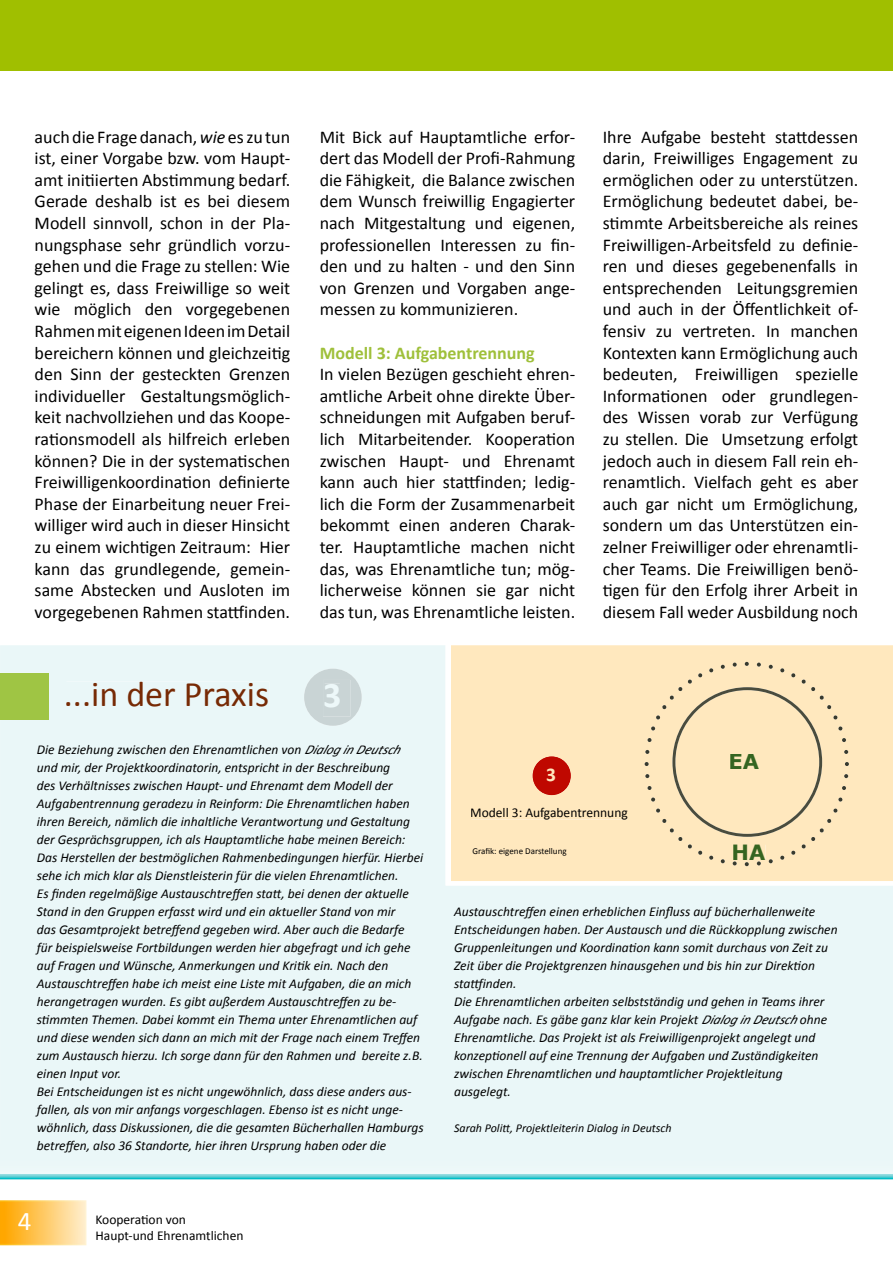
<style>
.page{position:relative;width:893px;height:1263px;background:#fff}
.page>*{position:absolute;margin:0;border:0;box-sizing:border-box;transform-origin:0 0}
.t1{font:36px "Calibri";color:#772a05}
.t2{font:700 36px "Calibri";color:#edf8f9}
.t3{font:27px "Calibri";color:#fff}
.t4{font:700 21px "Verdana";color:#356521}
.t5{font:700 19.5px "Calibri";color:#ffe8be}
.t6{font:18px/21.6px "Calibri";color:#000;text-align:justify}
.t7{font:700 18px "Calibri";color:#9fc03b}
.t8{font:italic 13.5px/18px "Calibri";color:#000}
.t9{font:13.5px/16.2px "Calibri";color:#000}
.t10{font:italic 12px "Calibri";color:#000}
.t11{font:9px "Calibri";color:#000}
.s1{font-style:italic}
</style>
<div class="page">
<div style="left:0;top:0;width:893px;height:70px;background:#a0bf00"></div>
<svg style="left:0;top:1200px;width:86px;height:45px;background:#feca64"></svg>
<svg style="left:0;top:1173px;width:893px;height:6px"></svg>
<div style="left:0;top:645px;width:893px;height:500px;background:#eaf7f8"></div>
<svg style="left:445px;top:645px;width:448px;height:240px"></svg>
<div style="left:451px;top:645px;width:442px;height:236px;background:#ffe8be"></div>
<svg style="left:533px;top:756px;width:38px;height:39px"></svg>
<div style="left:547px;top:768px;width:8px;height:13px;background:#bf0800"></div>
<div style="left:0;top:673px;width:49px;height:46px;background:#9fc544"></div>
<div style="left:67px;top:682px;width:202px;height:24px;background:#eaf7f8"></div>
<div style="left:645px;top:662px;width:204px;height:204px;background:#ffe8be"></div>
<div style="left:471px;top:808px;width:156px;height:11px;background:#ffe8be"></div>
<div style="left:473px;top:848px;width:93px;height:8px;background:#ffe8be"></div>
<div style="left:0;top:1145px;width:893px;height:28px;background:#eaf7f8"></div>
<svg style="left:304px;top:669px;width:58px;height:57px;background:#d1dcdd"></svg>
<div style="left:325px;top:684px;width:15px;height:23px;background:#c9d4d5"></div>
<p class="t6" style="left:35px;top:126px;width:257px">auch die Frage danach, <span class="s1">wie</span> es zu tun ist, einer Vorgabe bzw. vom Haupt&shy;amt initiierten Abstimmung bedarf.<br>Gerade deshalb ist es bei diesem Modell sinnvoll, schon in der Pla&shy;nungsphase sehr gründlich vorzu&shy;gehen und die Frage zu stellen: Wie gelingt es, dass Freiwillige so weit wie möglich den vorgegebenen Rahmen mit eigenen Ideen im Detail bereichern können und gleichzeitig den Sinn der gesteckten Grenzen individueller Gestaltungsmöglich&shy;keit nachvollziehen und das Koope&shy;rationsmodell als hilfreich erleben können? Die in der systematischen Freiwilligenkoordination definierte Phase der Einarbeitung neuer Frei&shy;williger wird auch in dieser Hinsicht zu einem wichtigen Zeitraum: Hier kann das grundlegende, gemein&shy;same Abstecken und Ausloten im vorgegebenen Rahmen stattfinden.</p>
<p class="t6" style="left:320px;top:126px;width:257px">Mit Bick auf Hauptamtliche erfor&shy;dert das Modell der Profi-Rahmung die Fähigkeit, die Balance zwischen dem Wunsch freiwillig Engagierter nach Mitgestaltung und eigenen, professionellen Interessen zu fin&shy;den und zu halten - und den Sinn von Grenzen und Vorgaben ange&shy;messen zu kommunizieren.</p>
<p class="t7" style="left:320px;top:341px;width:217px">Modell 3: Aufgabentrennung</p>
<p class="t6" style="left:320px;top:363px;width:257px">In vielen Bezügen geschieht ehren&shy;amtliche Arbeit ohne direkte Über&shy;schneidungen mit Aufgaben beruf&shy;lich Mitarbeitender. Kooperation zwischen Haupt- und Ehrenamt kann auch hier stattfinden; ledig&shy;lich die Form der Zusammenarbeit bekommt einen anderen Charak&shy;ter. Hauptamtliche machen nicht das, was Ehrenamtliche tun; mög&shy;licherweise können sie gar nicht das tun, was Ehrenamtliche leisten.</p>
<p class="t6" style="left:603px;top:126px;width:257px">Ihre Aufgabe besteht stattdessen darin, Freiwilliges Engagement zu ermöglichen oder zu unterstützen.<br>Ermöglichung bedeutet dabei, be&shy;stimmte Arbeitsbereiche als reines Freiwilligen-Arbeitsfeld zu definie&shy;ren und dieses gegebenenfalls in entsprechenden Leitungsgremien und auch in der Öffentlichkeit of&shy;fensiv zu vertreten. In manchen Kontexten kann Ermöglichung auch bedeuten, Freiwilligen spezielle Informationen oder grundlegen&shy;des Wissen vorab zur Verfügung zu stellen. Die Umsetzung erfolgt jedoch auch in diesem Fall rein eh&shy;renamtlich. Vielfach geht es aber auch gar nicht um Ermöglichung, sondern um das Unterstützen ein&shy;zelner Freiwilliger oder ehrenamtli&shy;cher Teams. Die Freiwilligen benö&shy;tigen für den Erfolg ihrer Arbeit in diesem Fall weder Ausbildung noch</p>
<h1 class="t1" style="left:64px;top:671px;width:207px">...in der Praxis</h1>
<h1 class="t2" style="left:323px;top:672px;width:20px">3</h1>
<p class="t8" style="left:37px;top:740px;width:388px">Die Beziehung zwischen den Ehrenamtlichen von DialoginDeutsch und mir, der Projektkoordinatorin, entspricht in der Beschreibung<br>des Verhältnisses zwischen Haupt- und Ehrenamt dem Modell der Aufgabentrennung geradezu in Reinform: Die Ehrenamtlichen haben ihren Bereich, nämlich die inhaltliche Verantwortung und Gestaltung der Gesprächsgruppen, ich als Hauptamtliche habe meinen Bereich:<br>Das Herstellen der bestmöglichen Rahmenbedingungen hierfür. Hierbei sehe ich mich klar als Dienstleisterin für die vielen Ehrenamtlichen.<br>Es finden regelmäßige Austauschtreffen statt, bei denen der aktuelle Stand in den Gruppen erfasst wird und ein aktueller Stand von mir<br>das Gesamtprojekt betreffend gegeben wird. Aber auch die Bedarfe<br>für beispielsweise Fortbildungen werden hier abgefragt und ich gehe auf Fragen und Wünsche, Anmerkungen und Kritik ein. Nach den Austauschtreffen habe ich meist eine Liste mit Aufgaben, die an mich herangetragen wurden. Es gibt außerdem Austauschtreffen zu be&shy;stimmten Themen. Dabei kommt ein Thema unter Ehrenamtlichen auf und diese wenden sich dann an mich mit der Frage nach einem Treffen zum Austausch hierzu. Ich sorge dann für den Rahmen und bereite z.B. einen Input vor.<br>Bei Entscheidungen ist es nicht ungewöhnlich, dass diese anders aus&shy;fallen, als von mir anfangs vorgeschlagen. Ebenso ist es nicht unge&shy;wöhnlich, dass Diskussionen, die die gesamten Bücherhallen Hamburgs betreffen, also 36 Standorte, hier ihren Ursprung haben oder die</p>
<h2 class="t3" style="left:18px;top:1204px;width:15px">4</h2>
<p class="t9" style="left:95px;top:1212px;width:150px">Kooperation von<br>Haupt-und Ehrenamtlichen</p>
<p class="t5" style="left:546px;top:762px;width:11px">3</p>
<p class="t9" style="left:470px;top:804px;width:159px">Modell 3: Aufgabentrennung</p>
<p class="t11" style="left:473px;top:846px;width:96px">Grafik: eigene Darstellung</p>
<p class="t4" style="left:728px;top:747px;width:32px">EA</p>
<p class="t4" style="left:732px;top:837px;width:35px">HA</p>
<p class="t8" style="left:454px;top:902px;width:385px">Austauschtreffen einen erheblichen Einfluss auf bücherhallenweite Entscheidungen haben. Der Austausch und die Rückkopplung zwischen Gruppenleitungen und Koordination kann somit durchaus von Zeit zu Zeit über die Projektgrenzen hinausgehen und bis hin zur Direktion stattfinden.<br>Die Ehrenamtlichen arbeiten selbstständig und gehen in Teams ihrer Aufgabe nach. Es gäbe ganz klar kein Projekt DialoginDeutschohne Ehrenamtliche. Das Projekt ist als Freiwilligenprojekt angelegt und konzeptionell auf eine Trennung der Aufgaben und Zuständigkeiten zwischen Ehrenamtlichen und hauptamtlicher Projektleitung ausgelegt.</p>
<p class="t10" style="left:454px;top:1120px;width:219px">Sarah Politt, Projektleiterin Dialog in Deutsch</p>
</div>
